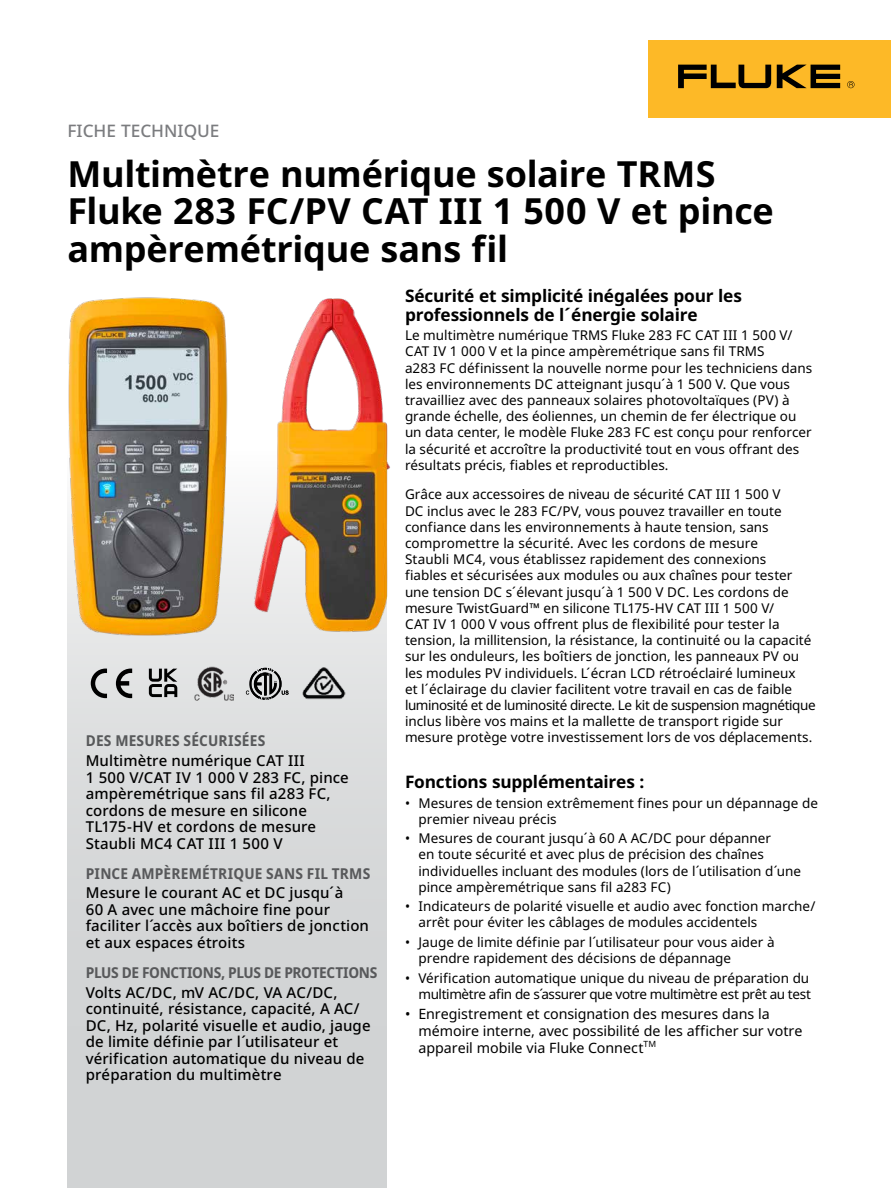
<style>
.page{position:relative;width:891px;height:1188px;background:#fff}
.page>*{position:absolute;margin:0;border:0;box-sizing:border-box;transform-origin:0 0}
.t1{font:700 36px/37.5px "Noto Sans";letter-spacing:-.005em;color:#000}
.t2{font:700 17.25px/18.8px "Noto Sans";letter-spacing:-.01em;color:#000}
.t3{font:500 17.25px "Noto Sans";color:#7b7c7f}
.t4{font:500 15px/16.5px "Noto Sans";letter-spacing:.005em;color:#000}
.t5{font:700 semi-condensed 15px "Noto Sans";letter-spacing:.01em;color:#58595b}
.t6{font:700 semi-condensed 15px "Noto Sans";letter-spacing:-.025em;color:#58595b}
.t7{font:14.25px/17.1px "Noto Sans";color:#000}
.t8{font:13.5px/16.2px "Noto Sans";color:#000}
</style>
<div class="page">
<div style="left:68px;top:451px;width:319px;height:737px;background:#d1d3d4"></div>
<div style="left:648px;top:40px;width:243px;height:78px;background:#fdb927"></div>
<svg style="left:777px;top:65px;width:63px;height:23px"></svg>
<svg style="left:678px;top:65px;width:93px;height:23px"></svg>
<svg style="left:847px;top:81px;width:8px;height:7px"></svg>
<img style="left:67px;top:297px;width:323px;height:347px">
<svg style="left:91px;top:669px;width:16px;height:29px"></svg>
<svg style="left:116px;top:669px;width:16px;height:29px"></svg>
<img style="left:194px;top:667px;width:40px;height:34px">
<svg style="left:149px;top:669px;width:28px;height:28px"></svg>
<img style="left:300px;top:667px;width:46px;height:34px">
<svg style="left:246px;top:668px;width:43px;height:32px"></svg>
<img style="left:249px;top:668px;width:33px;height:31px">
<p class="t3" style="left:68px;top:119px;width:154px">FICHE TECHNIQUE</p>
<h1 class="t1" style="left:68px;top:156px;width:708px">Multimètre numérique solaire TRMS<br>Fluke 283 FC/PV CAT III 1 500 V et pince ampèremétrique sans fil</h1>
<p class="t5" style="left:86px;top:730px;width:181px">DES MESURES SÉCURISÉES</p>
<p class="t4" style="left:86px;top:753px;width:265px">Multimètre numérique CAT III<br>1 500 V/CAT IV 1 000 V 283 FC, pince ampèremétrique sans fil a283 FC, cordons de mesure en silicone<br>TL175-HV et cordons de mesure<br>Staubli MC4 CAT III 1 500 V</p>
<p class="t5" style="left:86px;top:863px;width:286px">PINCE AMPÈREMÉTRIQUE SANS FIL TRMS</p>
<p class="t4" style="left:86px;top:885px;width:285px">Mesure le courant AC et DC jusqu´à<br>60 A avec une mâchoire fine pour faciliter l´accès aux boîtiers de jonction et aux espaces étroits</p>
<p class="t6" style="left:86px;top:962px;width:293px">PLUS DE FONCTIONS, PLUS DE PROTECTIONS</p>
<p class="t4" style="left:86px;top:984px;width:286px">Volts AC/DC, mV AC/DC, VA AC/DC, continuité, résistance, capacité, A AC/ DC, Hz, polarité visuelle et audio, jauge de limite définie par l´utilisateur et vérification automatique du niveau de préparation du multimètre</p>
<p class="t2" style="left:405px;top:287px;width:339px">Sécurité et simplicité inégalées pour les professionnels de l´énergie solaire</p>
<p class="t8" style="left:405px;top:327px;width:409px">Le multimètre numérique TRMS Fluke 283 FC CAT III 1 500 V/ CAT IV 1 000 V et la pince ampèremétrique sans fil TRMS<br>a283 FC définissent la nouvelle norme pour les techniciens dans les environnements DC atteignant jusqu´à 1 500 V. Que vous travailliez avec des panneaux solaires photovoltaïques (PV) à grande échelle, des éoliennes, un chemin de fer électrique ou un data center, le modèle Fluke 283 FC est conçu pour renforcer la sécurité et accroître la productivité tout en vous offrant des résultats précis, fiables et reproductibles.</p>
<p class="t8" style="left:405px;top:487px;width:412px">Grâce aux accessoires de niveau de sécurité CAT III 1 500 V<br>DC inclus avec le 283 FC/PV, vous pouvez travailler en toute confiance dans les environnements à haute tension, sans compromettre la sécurité. Avec les cordons de mesure<br>Staubli MC4, vous établissez rapidement des connexions<br>fiables et sécurisées aux modules ou aux chaînes pour tester une tension DC s´élevant jusqu´à 1 500 V DC. Les cordons de mesure TwistGuard™ en silicone TL175-HV CAT III 1 500 V/<br>CAT IV 1 000 V vous offrent plus de flexibilité pour tester la tension, la millitension, la résistance, la continuité ou la capacité sur les onduleurs, les boîtiers de jonction, les panneaux PV ou les modules PV individuels. L´écran LCD rétroéclairé lumineux<br>et l´éclairage du clavier facilitent votre travail en cas de faible luminosité et de luminosité directe. Le kit de suspension magnétique inclus libère vos mains et la mallette de transport rigide sur mesure protège votre investissement lors de vos déplacements.</p>
<p class="t2" style="left:405px;top:773px;width:241px">Fonctions supplémentaires :</p>
<p class="t8" style="left:419px;top:795px;width:401px;text-indent:-14px">• Mesures de tension extrêmement fines pour un dépannage de premier niveau précis</p>
<p class="t8" style="left:419px;top:831px;width:384px;text-indent:-14px">• Mesures de courant jusqu´à 60 A AC/DC pour dépanner<br>en toute sécurité et avec plus de précision des chaînes individuelles incluant des modules (lors de l´utilisation d´une pince ampèremétrique sans fil a283 FC)</p>
<p class="t8" style="left:419px;top:899px;width:398px;text-indent:-14px">• Indicateurs de polarité visuelle et audio avec fonction marche/ arrêt pour éviter les câblages de modules accidentels</p>
<p class="t8" style="left:419px;top:934px;width:358px;text-indent:-14px">• Jauge de limite définie par l´utilisateur pour vous aider à prendre rapidement des décisions de dépannage</p>
<p class="t8" style="left:405px;top:970px;width:407px;text-align:right">• Vérification automatique unique du niveau de préparation du multimètre afin de s´assurer que votre multimètre est prêt au test</p>
<p class="t7" style="left:418px;top:1006px;width:385px;text-indent:-13px">• Enregistrement et consignation des mesures dans la mémoire interne, avec possibilité de les afficher sur votre appareil mobile via Fluke Connect<sup>TM</sup></p>
</div>
